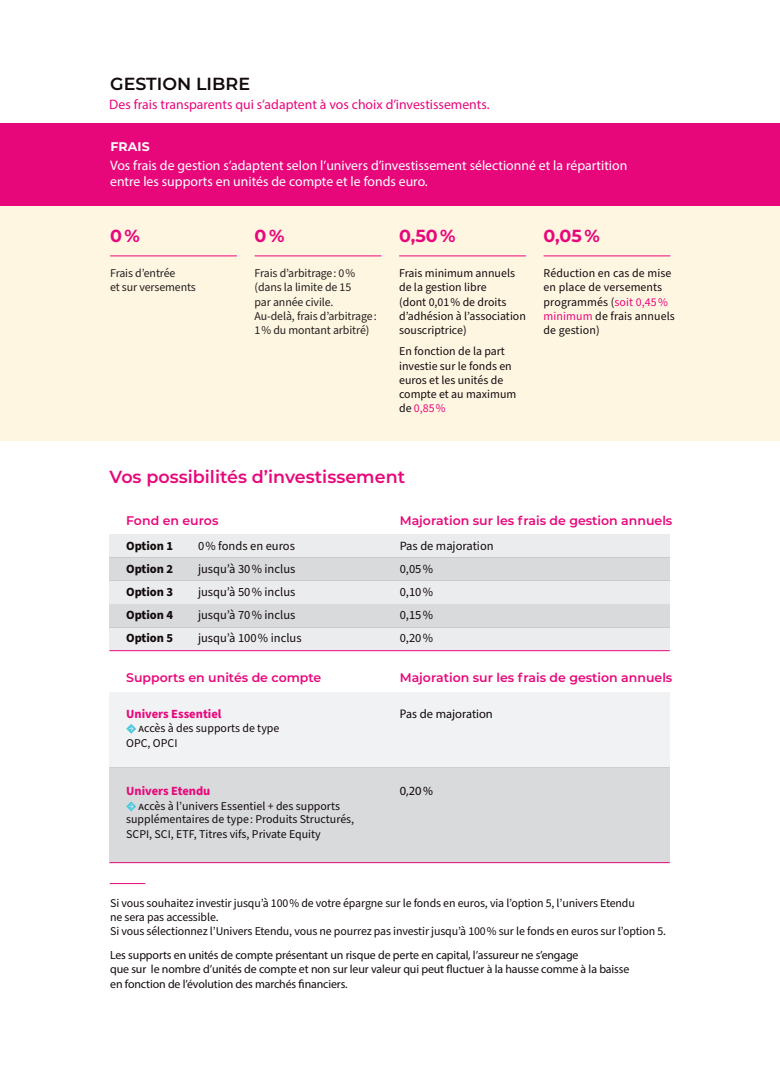
<style>
.page{position:relative;width:780px;height:1088px;background:#fff}
.page>*{position:absolute;margin:0;border:0;box-sizing:border-box;transform-origin:0 0}
.t1{font:600 17.5px "Montserrat";color:#e8077b}
.t2{font:700 17.5px "Montserrat";color:#e8077b}
.t3{font:600 17.5px "Montserrat";color:#120a0d}
.t4{font:13.75px/16.5px "Myriad Pro";color:#fff}
.t5{font:13.75px "Myriad Pro";color:#e8077b}
.t6{font:12.5px "Source Sans Pro";color:#120a0d}
.t7{font:600 12.5px "Montserrat";color:#e8077b}
.t8{font:700 12.5px "Source Sans Pro";color:#120a0d}
.t9{font:700 12.5px "Source Sans Pro";color:#e8077b}
.t10{font:12.5px "Myriad Pro";color:#120a0d}
.t11{font:700 12.5px "Montserrat";letter-spacing:.01em;color:#fff}
.t12{font:11.88px/14.2px "Source Sans Pro";color:#120a0d}
.t13{font:11.88px/14.2px "Myriad Pro";letter-spacing:-.01em;color:#120a0d}
.t14{font:11.88px/14.2px "Source Sans Pro";letter-spacing:-.01em;color:#241f1f}
.s1{color:#e8077b}
</style>
<div class="page">
<div style="left:0;top:123px;width:780px;height:83px;background:#e8077b"></div>
<div style="left:0;top:206px;width:780px;height:234px;background:#fff6e2"></div>
<hr style="left:110px;top:256px;width:126px;height:1px;background:#e8077b">
<hr style="left:255px;top:256px;width:126px;height:1px;background:#e8077b">
<hr style="left:399px;top:256px;width:126px;height:1px;background:#e8077b">
<hr style="left:544px;top:256px;width:126px;height:1px;background:#e8077b">
<div style="left:109px;top:581px;width:560px;height:23px;background:#ebeced"></div>
<div style="left:109px;top:534px;width:560px;height:23px;background:#ebeced"></div>
<div style="left:109px;top:692px;width:560px;height:75px;background:#f1f2f4"></div>
<div style="left:109px;top:604px;width:560px;height:23px;background:#d8dadb"></div>
<div style="left:109px;top:557px;width:560px;height:24px;background:#d8dadb"></div>
<div style="left:109px;top:767px;width:560px;height:95px;background:#d8dadb"></div>
<div style="left:109px;top:627px;width:560px;height:23px;background:#ebeced"></div>
<svg style="left:126px;top:724px;width:10px;height:10px"></svg>
<svg style="left:126px;top:801px;width:10px;height:10px"></svg>
<hr style="left:110px;top:650px;width:559px;height:1px;background:#e8077b">
<hr style="left:110px;top:862px;width:559px;height:1px;background:#e8077b">
<hr style="left:110px;top:883px;width:35px;height:1px;background:#e8077b">
<h1 class="t3" style="left:110px;top:71px;width:141px">GESTION LIBRE</h1>
<p class="t5" style="left:109px;top:95px;width:382px">Des frais transparents qui s’adaptent à vos choix d’investissements.</p>
<p class="t11" style="left:110px;top:137px;width:41px">FRAIS</p>
<p class="t4" style="left:110px;top:157px;width:518px">Vos frais de gestion s’adaptent selon l’univers d’investissement sélectionné et la répartition entre les supports en unités de compte et le fonds euro.</p>
<h1 class="t2" style="left:110px;top:223px;width:31px">0 %</h1>
<p class="t14" style="left:110px;top:266px;width:87px">Frais d’entrée<br>et sur versements</p>
<h1 class="t2" style="left:254px;top:223px;width:31px">0 %</h1>
<p class="t14" style="left:254px;top:266px;width:123px">Frais d’arbitrage : 0 % (dans la limite de 15<br>par année civile.<br>Au-delà, frais d’arbitrage :<br>1 % du montant arbitré)</p>
<h1 class="t2" style="left:399px;top:223px;width:58px">0,50 %</h1>
<p class="t12" style="left:399px;top:266px;width:128px">Frais minimum annuels de la gestion libre<br>(dont 0,01 % de droits d’adhésion à l’association souscriptrice)</p>
<p class="t12" style="left:399px;top:345px;width:119px">En fonction de la part investie sur le fonds en euros et les unités de compte et au maximum de <span class="s1">0,85 %</span></p>
<h1 class="t2" style="left:543px;top:223px;width:58px">0,05 %</h1>
<p class="t12" style="left:543px;top:266px;width:133px">Réduction en cas de mise en place de versements programmés (<span class="s1">soit 0,45 % minimum</span> de frais annuels de gestion)</p>
<h1 class="t1" style="left:109px;top:464px;width:297px">Vos possibilités d’investissement</h1>
<p class="t7" style="left:126px;top:512px;width:94px">Fond en euros</p>
<p class="t8" style="left:126px;top:537px;width:48px">Option 1</p>
<p class="t6" style="left:198px;top:537px;width:98px">0 % fonds en euros</p>
<p class="t7" style="left:399px;top:512px;width:274px">Majoration sur les frais de gestion annuels</p>
<p class="t6" style="left:399px;top:537px;width:95px">Pas de majoration</p>
<p class="t8" style="left:126px;top:560px;width:48px">Option 2</p>
<p class="t6" style="left:198px;top:560px;width:99px">jusqu’à 30 % inclus</p>
<p class="t6" style="left:399px;top:560px;width:35px">0,05 %</p>
<p class="t8" style="left:126px;top:584px;width:48px">Option 3</p>
<p class="t6" style="left:198px;top:584px;width:99px">jusqu’à 50 % inclus</p>
<p class="t6" style="left:399px;top:584px;width:35px">0,10 %</p>
<p class="t8" style="left:126px;top:606px;width:48px">Option 4</p>
<p class="t6" style="left:198px;top:606px;width:99px">jusqu’à 70 % inclus</p>
<p class="t6" style="left:399px;top:606px;width:35px">0,15 %</p>
<p class="t8" style="left:126px;top:629px;width:48px">Option 5</p>
<p class="t6" style="left:198px;top:629px;width:105px">jusqu’à 100 % inclus</p>
<p class="t6" style="left:399px;top:629px;width:35px">0,20 %</p>
<p class="t7" style="left:126px;top:669px;width:197px">Supports en unités de compte</p>
<p class="t9" style="left:126px;top:705px;width:97px">Univers Essentiel</p>
<p class="t12" style="left:126px;top:721px;width:155px;line-height:15px;text-indent:12px">Accès à des supports de type<br>OPC, OPCI</p>
<p class="t9" style="left:126px;top:783px;width:86px">Univers Etendu</p>
<p class="t12" style="left:126px;top:799px;width:229px;line-height:13.8px;text-align:center">Accès à l’univers Essentiel + des supports supplémentaires de type : Produits Structurés,</p>
<p class="t12" style="left:126px;top:828px;width:196px">SCPI, SCI, ETF, Titres vifs, Private Equity</p>
<p class="t7" style="left:399px;top:669px;width:274px">Majoration sur les frais de gestion annuels</p>
<p class="t10" style="left:399px;top:706px;width:95px">Pas de majoration</p>
<p class="t10" style="left:399px;top:783px;width:35px">0,20%</p>
<p class="t12" style="left:110px;top:896px;width:557px">Si vous souhaitez investir jusqu’à 100 % de votre épargne sur le fonds en euros, via l’option 5, l’univers Etendu<br>ne sera pas accessible.<br>Si vous sélectionnez l’Univers Etendu, vous ne pourrez pas investir jusqu’à 100 % sur le fonds en euros sur l’option 5.</p>
<p class="t13" style="left:110px;top:948px;width:520px">Les supports en unités de compte présentant un risque de perte en capital, l’assureur ne s’engage<br>que sur le nombre d’unités de compte et non sur leur valeur qui peut fluctuer à la hausse comme à la baisse en fonction de l’évolution des marchés financiers.</p>
</div>
